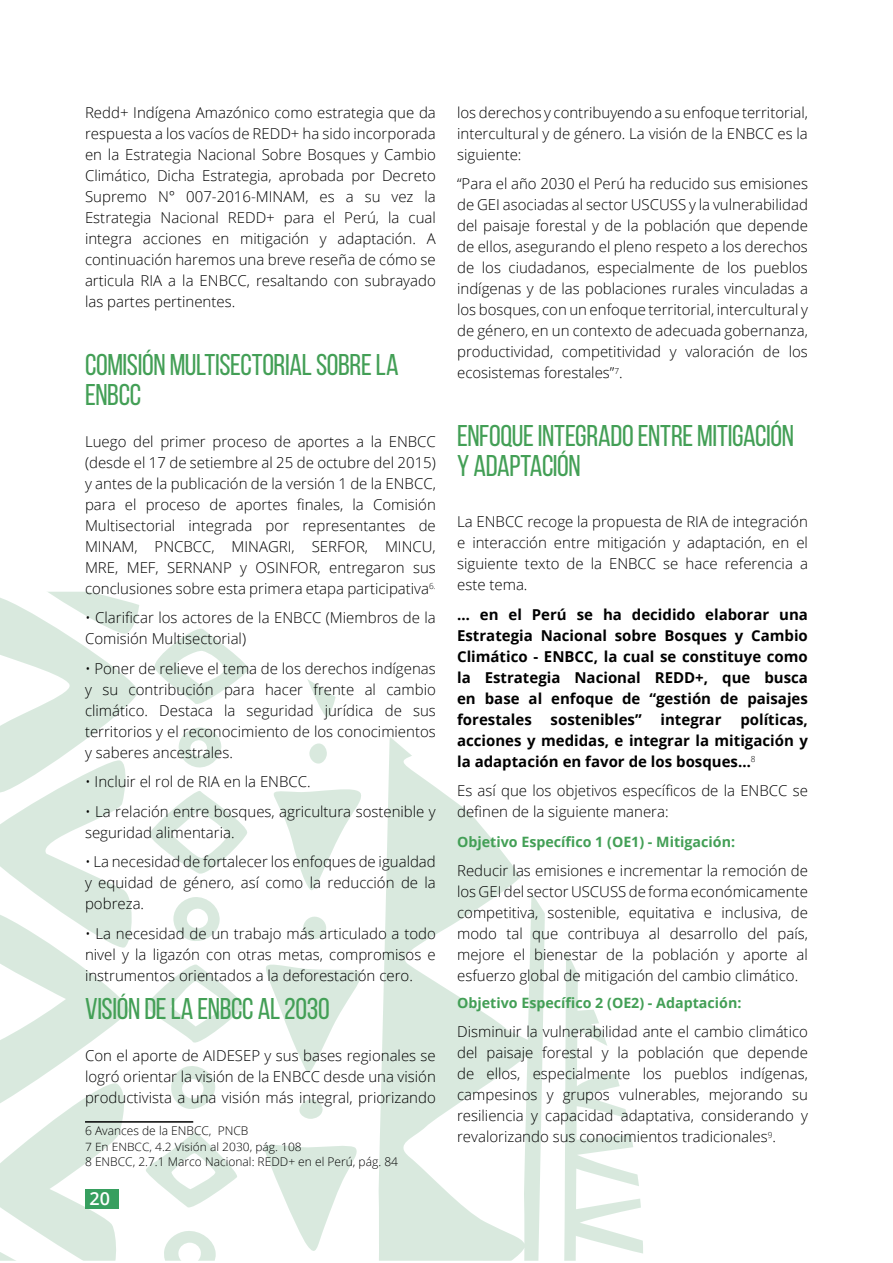
<style>
.page{position:relative;width:893px;height:1263px;background:#fff}
.page>*{position:absolute;margin:0;border:0;box-sizing:border-box;transform-origin:0 0}
.t1{font:30px/30px "Bebas Neue";letter-spacing:-.015em;color:#439f56}
.t2{font:600 18px "Open Sans";color:#fff}
.t3{font:300 15px/21px "Open Sans";color:#000;text-align:justify}
.t4{font:700 15px/21px "Open Sans";color:#000;text-align:justify}
.t5{font:700 14.25px "Open Sans";color:#439f56}
.t6{font:300 12px "Open Sans";color:#000}
.t7{font:300 11.4px "Open Sans";color:#000;scale:1.05 1}
</style>
<div class="page">
<svg style="left:309px;top:743px;width:18px;height:21px"></svg>
<svg style="left:303px;top:916px;width:23px;height:23px"></svg>
<svg style="left:299px;top:1099px;width:24px;height:20px"></svg>
<svg style="left:307px;top:679px;width:29px;height:38px"></svg>
<svg style="left:274px;top:789px;width:72px;height:101px"></svg>
<svg style="left:266px;top:964px;width:80px;height:109px"></svg>
<svg style="left:264px;top:1145px;width:82px;height:106px"></svg>
<svg style="left:346px;top:737px;width:176px;height:524px"></svg>
<svg style="left:522px;top:893px;width:121px;height:368px"></svg>
<svg style="left:0;top:592px;width:249px;height:669px"></svg>
<hr style="left:85px;top:1121px;width:108px;height:2px;background:#000">
<p class="t3" style="left:85px;top:101px;width:352px">Redd+ Indígena Amazónico como estrategia que da respuesta a los vacíos de REDD+ ha sido incorporada en la Estrategia Nacional Sobre Bosques y Cambio Climático, Dicha Estrategia, aprobada por Decreto Supremo N° 007-2016-MINAM, es a su vez la Estrategia Nacional REDD+ para el Perú, la cual integra acciones en mitigación y adaptación. A continuación haremos una breve reseña de cómo se articula RIA a la ENBCC, resaltando con subrayado las partes pertinentes.</p>
<h1 class="t1" style="left:85px;top:349px;width:315px">COMISIÓN MULTISECTORIAL SOBRE LA<br>ENBCC</h1>
<p class="t3" style="left:85px;top:430px;width:352px">Luego del primer proceso de aportes a la ENBCC (desde el 17 de setiembre al 25 de octubre del 2015) y antes de la publicación de la versión 1 de la ENBCC, para el proceso de aportes finales, la Comisión Multisectorial integrada por representantes de MINAM, PNCBCC, MINAGRI, SERFOR, MINCU, MRE, MEF, SERNANP y OSINFOR, entregaron sus conclusiones sobre esta primera etapa participativa<sup>6.</sup></p>
<p class="t3" style="left:85px;top:607px;width:352px">• Clarificar los actores de la ENBCC (Miembros de la<br>Comisión Multisectorial)</p>
<p class="t3" style="left:85px;top:657px;width:352px">• Poner de relieve el tema de los derechos indígenas y su contribución para hacer frente al cambio climático. Destaca la seguridad jurídica de sus territorios y el reconocimiento de los conocimientos y saberes ancestrales.</p>
<p class="t3" style="left:85px;top:771px;width:227px">• Incluir el rol de RIA en la ENBCC.</p>
<p class="t3" style="left:85px;top:800px;width:352px">• La relación entre bosques, agricultura sostenible y seguridad alimentaria.</p>
<p class="t3" style="left:85px;top:851px;width:352px">• La necesidad de fortalecer los enfoques de igualdad y equidad de género, así como la reducción de la pobreza.</p>
<p class="t3" style="left:85px;top:922px;width:352px">• La necesidad de un trabajo más articulado a todo nivel y la ligazón con otras metas, compromisos e instrumentos orientados a la deforestación cero.</p>
<h1 class="t1" style="left:85px;top:994px;width:246px">VISIÓN DE LA ENBCC AL 2030</h1>
<p class="t3" style="left:85px;top:1045px;width:352px">Con el aporte de AIDESEP y sus bases regionales se logró orientar la visión de la ENBCC desde una visión productivista a una visión más integral, priorizando</p>
<p class="t6" style="left:85px;top:1122px;width:165px">6 Avances de la ENBCC, PNCB</p>
<p class="t7" style="left:85px;top:1139px;width:208px">7 En ENBCC, 4.2 Visión al 2030, pág. 108</p>
<p class="t6" style="left:85px;top:1154px;width:314px">8 ENBCC, 2.7.1 Marco Nacional: REDD+ en el Perú, pág. 84</p>
<p class="t2" style="left:90px;top:1186px;width:22px">20</p>
<p class="t3" style="left:457px;top:101px;width:352px">los derechos y contribuyendo a su enfoque territorial, intercultural y de género. La visión de la ENBCC es la siguiente:</p>
<p class="t3" style="left:457px;top:173px;width:352px">“Para el año 2030 el Perú ha reducido sus emisiones de GEI asociadas al sector USCUSS y la vulnerabilidad del paisaje forestal y de la población que depende de ellos, asegurando el pleno respeto a los derechos de los ciudadanos, especialmente de los pueblos indígenas y de las poblaciones rurales vinculadas a los bosques, con un enfoque territorial, intercultural y de género, en un contexto de adecuada gobernanza, productividad, competitividad y valoración de los ecosistemas forestales”<sup>7</sup>.</p>
<h1 class="t1" style="left:457px;top:421px;width:338px">ENFOQUE INTEGRADO ENTRE MITIGACIÓN<br>Y ADAPTACIÓN</h1>
<p class="t3" style="left:457px;top:511px;width:352px">La ENBCC recoge la propuesta de RIA de integración e interacción entre mitigación y adaptación, en el siguiente texto de la ENBCC se hace referencia a este tema.</p>
<p class="t4" style="left:457px;top:603px;width:352px">… en el Perú se ha decidido elaborar una Estrategia Nacional sobre Bosques y Cambio Climático - ENBCC, la cual se constituye como la Estrategia Nacional REDD+, que busca en base al enfoque de “gestión de paisajes forestales</p>
<p class="t4" style="left:457px;top:708px;width:352px;text-indent:283px">políticas, acciones y medidas, e integrar la mitigación y la adaptación en favor de los bosques…<sup>8</sup></p>
<p class="t3" style="left:457px;top:780px;width:352px">Es así que los objetivos específicos de la ENBCC se definen de la siguiente manera:</p>
<p class="t5" style="left:457px;top:832px;width:280px">Objetivo Específico 1 (OE1) - Mitigación:</p>
<p class="t3" style="left:457px;top:860px;width:352px">Reducir las emisiones e incrementar la remoción de los GEI del sector USCUSS de forma económicamente competitiva, sostenible, equitativa e inclusiva, de modo tal que contribuya al desarrollo del país, mejore el bienestar de la población y aporte al esfuerzo global de mitigación del cambio climático.</p>
<p class="t5" style="left:457px;top:993px;width:286px">Objetivo Específico 2 (OE2) - Adaptación:</p>
<p class="t3" style="left:457px;top:1021px;width:352px">Disminuir la vulnerabilidad ante el cambio climático del paisaje forestal y la población que depende de ellos, especialmente los pueblos indígenas, campesinos y grupos vulnerables, mejorando su resiliencia y capacidad adaptativa, considerando y revalorizando sus conocimientos tradicionales<sup>9</sup>.</p>
<p class="t4" style="left:551px;top:708px;width:93px">sostenibles”</p>
<p class="t4" style="left:660px;top:708px;width:62px">integrar</p>
</div>
